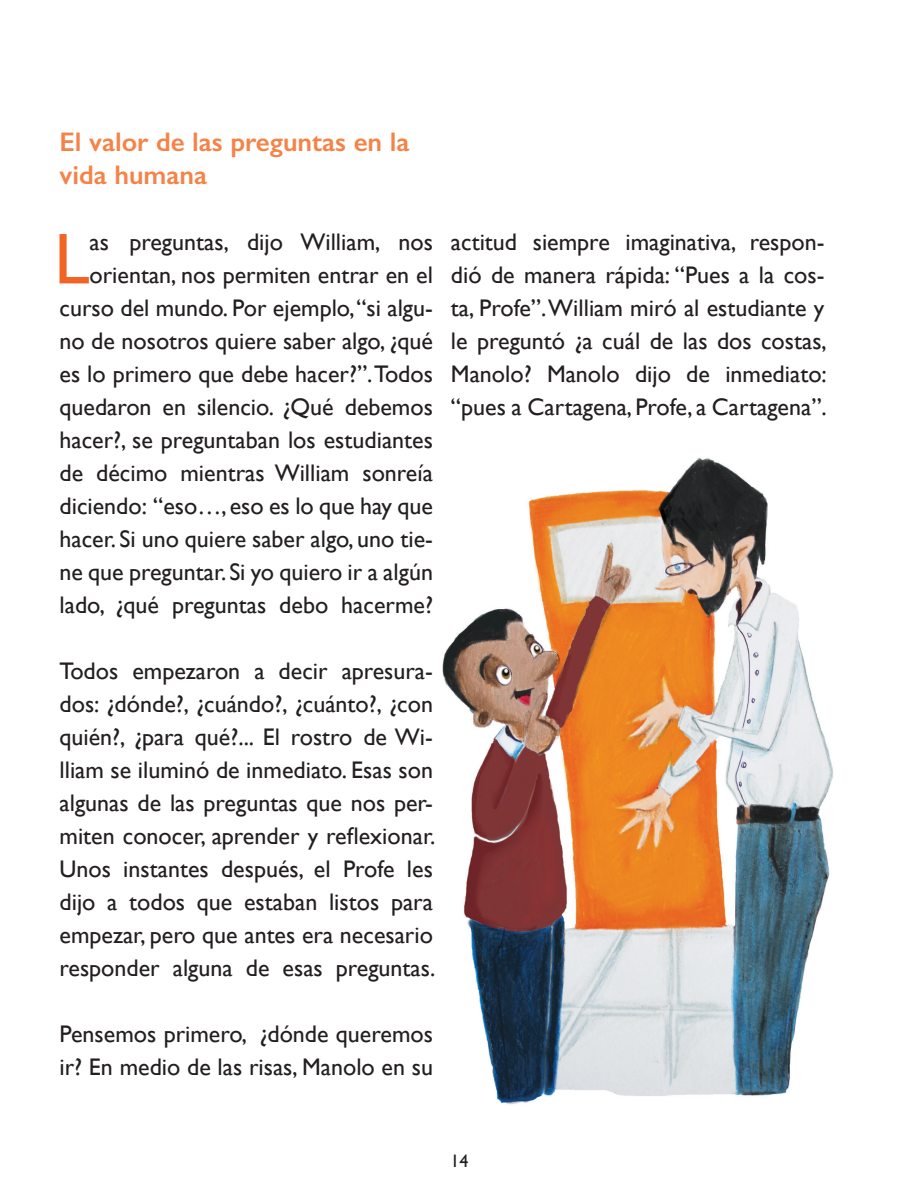
<style>
.page{position:relative;width:918px;height:1188px;background:#fff}
.page>*{position:absolute;margin:0;border:0;box-sizing:border-box;transform-origin:0 0}
.t1{font:72.45px "Gill Sans";color:#f26424}
.t2{font:600 27px/33px "Gill Sans";color:#f58348}
.t3{font:24px/33px "Gill Sans";color:#231f20;text-align:justify}
.t4{font:18px "Gill Sans";color:#231f20}
</style>
<div class="page">
<img style="left:442px;top:457px;width:391px;height:647px">
<p class="t2" style="left:60px;top:126px;width:351px">El valor de las preguntas en la vida humana</p>
<p class="t3" style="left:60px;top:226px;width:375px;text-align:right">as preguntas, dijo William, nos orientan, nos permiten entrar en el curso del mundo. Por ejemplo, “si algu&shy;no de nosotros quiere saber algo, ¿qué es lo primero que debe hacer?”. Todos quedaron en silencio. ¿Qué debemos hacer?, se preguntaban los estudiantes de décimo mientras William sonreía diciendo: “eso…, eso es lo que hay que hacer. Si uno quiere saber algo, uno tie&shy;ne que preguntar. Si yo quiero ir a algún lado, ¿qué preguntas debo hacerme?</p>
<h1 class="t1" style="left:54px;top:216px;width:37px">L</h1>
<p class="t3" style="left:451px;top:225px;width:377px">actitud siempre imaginativa, respon&shy;dió de manera rápida: “Pues a la cos&shy;ta, Profe”. William miró al estudiante y le preguntó ¿a cuál de las dos costas, Manolo? Manolo dijo de inmediato: “pues a Cartagena, Profe, a Cartagena”.</p>
<p class="t3" style="left:60px;top:655px;width:377px">Todos empezaron a decir apresura&shy;dos: ¿dónde?, ¿cuándo?, ¿cuánto?, ¿con quién?, ¿para qué?... El rostro de Wi&shy;lliam se iluminó de inmediato. Esas son algunas de las preguntas que nos per&shy;miten conocer, aprender y reflexionar.<br>Unos instantes después, el Profe les dijo a todos que estaban listos para empezar, pero que antes era necesario responder alguna de esas preguntas.</p>
<p class="t3" style="left:60px;top:1018px;width:375px">Pensemos primero, ¿dónde queremos ir? En medio de las risas, Manolo en su</p>
<p class="t4" style="left:451px;top:1151px;width:19px">14</p>
</div>
